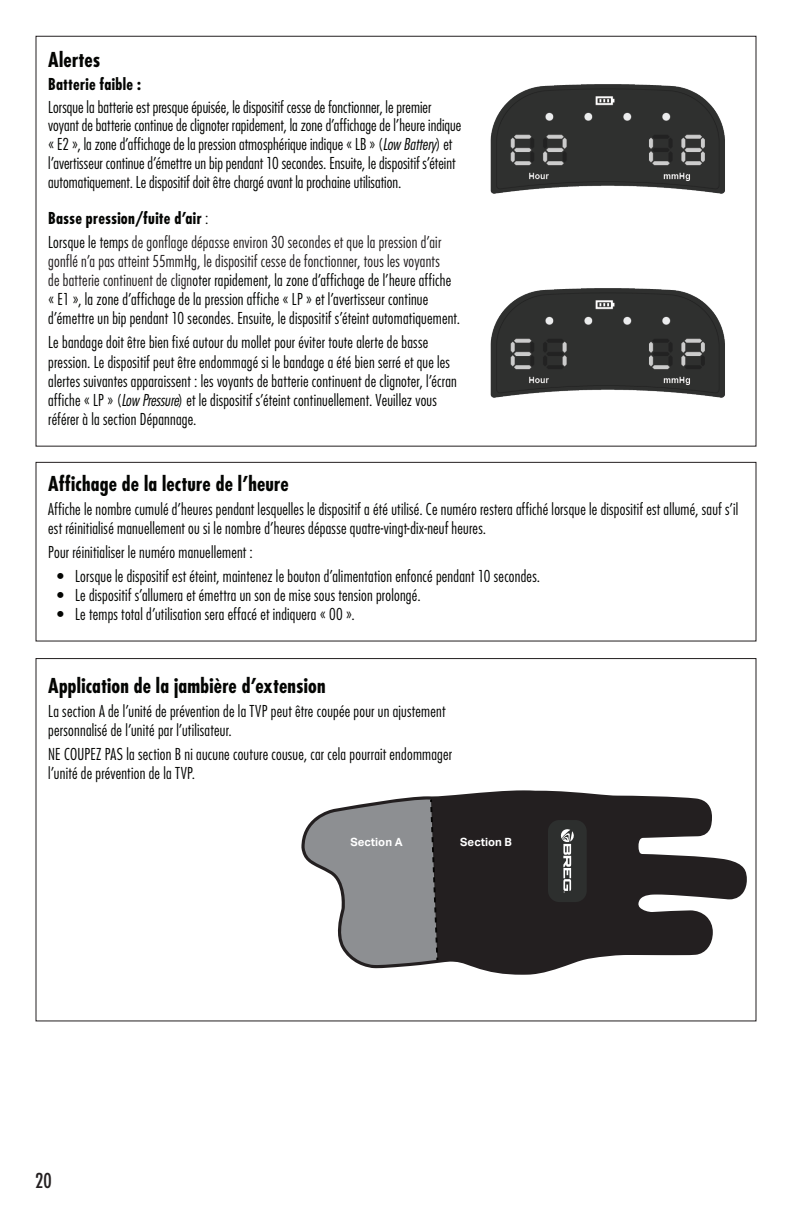
<style>
.page{position:relative;width:792px;height:1224px;background:#fff}
.page>*{position:absolute;margin:0;border:0;box-sizing:border-box;transform-origin:0 0}
.language_fitting_instructions{font:700 condensed 20px "Futura Std";letter-spacing:.01em;color:#040503}
.body{font:condensed 20px "Futura Std";color:#231f20}
.language_fitting_instructions-2{font:300 condensed 16px/19.2px "Futura Std";letter-spacing:.015em;color:#040503}
.language_fitting_instructions-3{font:700 condensed 16px "Futura Std";letter-spacing:.015em;color:#040503}
.t1{font:700 11.4px "Aktiv Grotesk";color:#fff}
.s1{font-style:italic}
.s2{font-weight:300}
.s3{color:#231f20}
</style>
<div class="page">
<img style="left:490px;top:288px;width:235px;height:110px">
<img style="left:490px;top:84px;width:235px;height:110px">
<svg style="left:301px;top:790px;width:446px;height:185px;fill:#231f20"></svg>
<svg style="left:304px;top:798px;width:135px;height:167px"></svg>
<div style="left:548px;top:820px;width:39px;height:82px;background:#2d2f2e;border-radius:11px"></div>
<svg style="left:560px;top:829px;width:14px;height:64px"></svg>
<div style="left:36px;top:462px;width:720px;height:179px;border:1px solid #231f20"></div>
<p class="language_fitting_instructions" style="left:48px;top:47px;width:54px">Alertes</p>
<p class="language_fitting_instructions-3" style="left:48px;top:74px;width:94px">Batterie faible :</p>
<p class="language_fitting_instructions-2" style="left:48px;top:97px;width:415px">Lorsque la batterie est presque épuisée, le dispositif cesse de fonctionner, le premier voyant de batterie continue de clignoter rapidement, la zone d’affichage de l’heure indique « E2 », la zone d’affichage de la pression atmosphérique indique « LB » (<span class="s1">Low Battery</span>) et l’avertisseur continue d’émettre un bip pendant 10 secondes. Ensuite, le dispositif s’éteint automatiquement. Le dispositif doit être chargé avant la prochaine utilisation.</p>
<p class="language_fitting_instructions-3" style="left:48px;top:208px;width:162px">Basse pression/fuite d’air <span class="s2">:</span></p>
<p class="language_fitting_instructions-2" style="left:48px;top:232px;width:413px">Lorsque le temps <span class="s3">de gonflage dépasse environ 30 secondes et que la pression d’air gonflé n’a pas atteint 55mmHg, le dispositif cesse de fonctionner, tous les voyants<br>de batterie continuent de clign</span>oter rapidement, la zone d’affichage de l’heure affiche « E1 », la zone d’affichage de la pression affiche « LP » et l’avertisseur continue d’émettre un bip pendant 10 secondes. Ensuite, le dispositif s’éteint automatiquement.</p>
<p class="language_fitting_instructions-2" style="left:48px;top:333px;width:410px">Le bandage doit être bien fixé autour du mollet pour éviter toute alerte de basse pression. Le dispositif peut être endommagé si le bandage a été bien serré et que les alertes suivantes apparaissent : les voyants de batterie continuent de clignoter, l’écran affiche « LP » (<span class="s1">Low Pressure</span>) et le dispositif s’éteint continuellement. Veuillez vous référer à la section Dépannage.</p>
<p class="language_fitting_instructions" style="left:48px;top:471px;width:242px">Affichage de la lecture de l’heure</p>
<p class="language_fitting_instructions-2" style="left:48px;top:499px;width:692px">Affiche le nombre cumulé d’heures pendant lesquelles le dispositif a été utilisé. Ce numéro restera affiché lorsque le dispositif est allumé, sauf s’il est réinitialisé manuellement ou si le nombre d’heures dépasse quatre-vingt-dix-neuf heures.</p>
<p class="language_fitting_instructions-2" style="left:48px;top:542px;width:206px">Pour réinitialiser le numéro manuellement :</p>
<p class="language_fitting_instructions-2" style="left:57px;top:566px;width:485px">• Lorsque le dispositif est éteint, maintenez le bouton d’alimentation enfoncé pendant 10 secondes.</p>
<p class="language_fitting_instructions-2" style="left:57px;top:585px;width:365px">• Le dispositif s’allumera et émettra un son de mise sous tension prolongé.</p>
<p class="language_fitting_instructions-2" style="left:57px;top:604px;width:299px">• Le temps total d’utilisation sera effacé et indiquera « 00 ».</p>
<p class="language_fitting_instructions" style="left:48px;top:673px;width:279px">Application de la jambière d’extension</p>
<p class="language_fitting_instructions-2" style="left:48px;top:701px;width:399px">La section A de l’unité de prévention de la TVP peut être coupée pour un ajustement personnalisé de l’unité par l’utilisateur.</p>
<p class="language_fitting_instructions-2" style="left:48px;top:744px;width:405px">NE COUPEZ PAS la section B ni aucune couture cousue, car cela pourrait endommager l’unité de prévention de la TVP.</p>
<p class="body" style="left:35px;top:1169px;width:18px">20</p>
<p class="t1" style="left:350px;top:835px;width:54px">Section A</p>
<p class="t1" style="left:460px;top:835px;width:53px">Section B</p>
</div>
